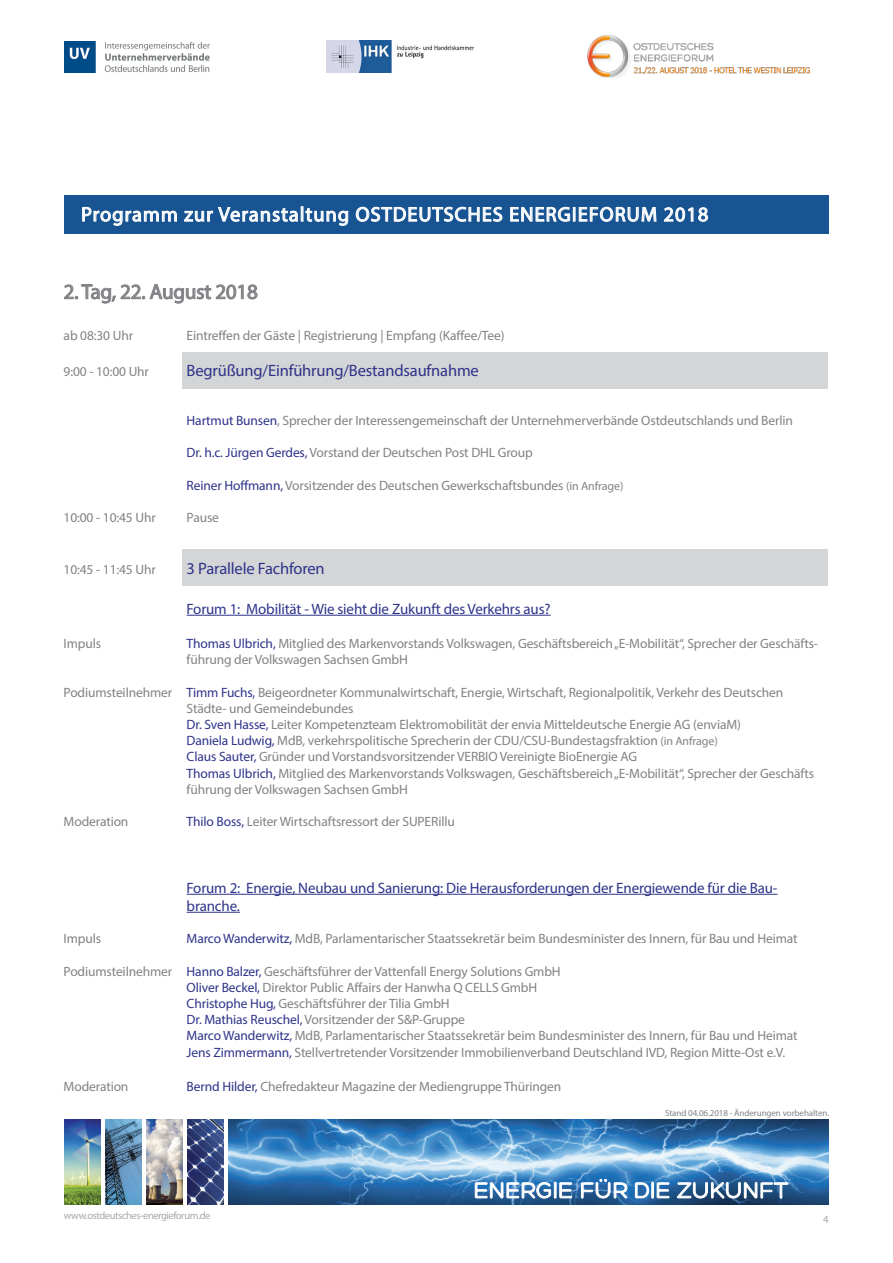
<style>
.page{position:relative;width:893px;height:1263px;background:#fff}
.page>*{position:absolute;margin:0;border:0;box-sizing:border-box;transform-origin:0 0}
.t1{font:21px "Myriad Pro";letter-spacing:-.01em;color:#808285}
.t2{font:20.4px "Myriad Pro";letter-spacing:.05em;color:#fff}
.t3{font:16.5px "Myriad Pro";letter-spacing:-.01em;color:#2e3389}
.t4{font:15px "Myriad Pro";letter-spacing:-.01em;color:#2e3389}
.Absatzformat_1{font:13.5px/16.2px "Myriad Pro";letter-spacing:-.01em;color:#808285}
.t5{font:10.95px "Myriad Pro";color:#a8a9ad}
.t6{font:10.5px "Myriad Pro";letter-spacing:-.04em;color:#a8a9ad}
.t7{font:9px "Myriad Pro";letter-spacing:-.01em;color:#808285}
.s1{color:#2e3389}
.s2{font-size:12px}
</style>
<div class="page">
<div style="left:64px;top:195px;width:764px;height:39px;background:#185492"></div>
<svg style="left:82px;top:207px;width:95px;height:19px"></svg>
<svg style="left:184px;top:206px;width:164px;height:20px"></svg>
<svg style="left:356px;top:207px;width:147px;height:15px"></svg>
<svg style="left:510px;top:206px;width:147px;height:16px"></svg>
<svg style="left:664px;top:207px;width:44px;height:15px"></svg>
<img style="left:64px;top:1119px;width:36px;height:85px">
<img style="left:105px;top:1119px;width:36px;height:85px">
<img style="left:187px;top:1119px;width:37px;height:85px">
<img style="left:146px;top:1119px;width:36px;height:85px">
<img style="left:229px;top:1119px;width:600px;height:85px">
<svg style="left:475px;top:1179px;width:314px;height:19px"></svg>
<img style="left:64px;top:41px;width:146px;height:31px">
<img style="left:326px;top:41px;width:147px;height:32px">
<img style="left:587px;top:36px;width:223px;height:42px">
<div style="left:182px;top:353px;width:645px;height:36px;background:#d4d5d7"></div>
<div style="left:182px;top:549px;width:645px;height:36px;background:#d4d5d7"></div>
<hr style="left:187px;top:615px;width:364px;height:1px;background:#2e3389">
<hr style="left:187px;top:894px;width:590px;height:1px;background:#2e3389">
<hr style="left:187px;top:912px;width:53px;height:1px;background:#2e3389">
<svg style="left:64px;top:284px;width:194px;height:20px"></svg>
<h2 class="t2" style="left:81px;top:202px;width:629px">Programm zur Veranstaltung OSTDEUTSCHES ENERGIEFORUM 2018</h2>
<p class="t1" style="left:64px;top:279px;width:196px">2. Tag, 22. August 2018</p>
<p class="Absatzformat_1" style="left:64px;top:327px;width:71px">ab 08:30 Uhr</p>
<p class="Absatzformat_1" style="left:187px;top:327px;width:319px">Eintreffen der Gäste | Registrierung | Empfang (Kaffee/Tee)</p>
<p class="Absatzformat_1" style="left:64px;top:363px;width:87px">9:00 - 10:00 Uhr</p>
<p class="t3" style="left:187px;top:360px;width:294px">Begrüßung/Einführung/Bestandsaufnahme</p>
<p class="Absatzformat_1" style="left:187px;top:412px;width:608px"><span class="s1">Hartmut Bunsen</span>, Sprecher der Interessengemeinschaft der Unternehmerverbände Ostdeutschlands und Berlin</p>
<p class="Absatzformat_1" style="left:187px;top:444px;width:348px"><span class="s1">Dr. h.c. Jürgen Gerdes,</span> Vorstand der Deutschen Post DHL Group</p>
<p class="Absatzformat_1" style="left:187px;top:477px;width:438px"><span class="s1">Reiner Hoffmann,</span> Vorsitzender des Deutschen Gewerkschaftsbundes <span class="s2">(in Anfrage)</span></p>
<p class="Absatzformat_1" style="left:64px;top:509px;width:94px">10:00 - 10:45 Uhr</p>
<p class="Absatzformat_1" style="left:187px;top:509px;width:34px">Pause</p>
<p class="Absatzformat_1" style="left:64px;top:561px;width:94px">10:45 - 11:45 Uhr</p>
<p class="t3" style="left:187px;top:558px;width:140px">3 Parallele Fachforen</p>
<p class="t4" style="left:187px;top:599px;width:365px">Forum 1: Mobilität - Wie sieht die Zukunft des Verkehrs aus?</p>
<p class="Absatzformat_1" style="left:64px;top:635px;width:39px">Impuls</p>
<p class="Absatzformat_1" style="left:187px;top:635px;width:633px"><span class="s1">Thomas Ulbrich,</span> Mitglied des Markenvorstands Volkswagen, Geschäftsbereich „E-Mobilität“, Sprecher der Geschäfts&shy;führung der Volkswagen Sachsen GmbH</p>
<p class="Absatzformat_1" style="left:187px;top:684px;width:598px;text-indent:-123px">Podiumsteilnehmer <span class="s1">Timm Fuchs,</span> Beigeordneter Kommunalwirtschaft, Energie, Wirtschaft, Regionalpolitik, Verkehr des Deutschen<br>Städte- und Gemeindebundes</p>
<p class="Absatzformat_1" style="left:187px;top:716px;width:556px"><span class="s1">Dr. Sven Hasse,</span> Leiter Kompetenzteam Elektromobilität der envia Mitteldeutsche Energie AG (enviaM)</p>
<p class="Absatzformat_1" style="left:187px;top:732px;width:533px"><span class="s1">Daniela Ludwig,</span> MdB, verkehrspolitische Sprecherin der CDU/CSU-Bundestagsfraktion <span class="s2">(in Anfrage)</span></p>
<p class="Absatzformat_1" style="left:187px;top:748px;width:452px"><span class="s1">Claus Sauter,</span> Gründer und Vorstandsvorsitzender VERBIO Vereinigte BioEnergie AG</p>
<p class="Absatzformat_1" style="left:187px;top:765px;width:629px"><span class="s1">Thomas Ulbrich,</span> Mitglied des Markenvorstands Volkswagen, Geschäftsbereich „E-Mobilität“, Sprecher der Geschäfts führung der Volkswagen Sachsen GmbH</p>
<p class="Absatzformat_1" style="left:64px;top:813px;width:66px">Moderation</p>
<p class="Absatzformat_1" style="left:187px;top:813px;width:270px"><span class="s1">Thilo Boss,</span> Leiter Wirtschaftsressort der SUPERillu</p>
<p class="t4" style="left:187px;top:878px;width:592px">Forum 2: Energie, Neubau und Sanierung: Die Herausforderungen der Energiewende für die Bau-</p>
<p class="t4" style="left:187px;top:896px;width:55px">branche.</p>
<p class="Absatzformat_1" style="left:64px;top:930px;width:39px">Impuls</p>
<p class="Absatzformat_1" style="left:187px;top:930px;width:613px"><span class="s1">Marco Wanderwitz,</span> MdB, Parlamentarischer Staatssekretär beim Bundesminister des Innern, für Bau und Heimat</p>
<p class="Absatzformat_1" style="left:64px;top:963px;width:499px">Podiumsteilnehmer <span class="s1">Hanno Balzer,</span> Geschäftsführer der Vattenfall Energy Solutions GmbH</p>
<p class="Absatzformat_1" style="left:187px;top:979px;width:352px"><span class="s1">Oliver Beckel,</span> Direktor Public Affairs der Hanwha Q CELLS GmbH</p>
<p class="Absatzformat_1" style="left:187px;top:995px;width:265px"><span class="s1">Christophe Hug,</span> Geschäftsführer der Tilia GmbH</p>
<p class="Absatzformat_1" style="left:187px;top:1011px;width:280px"><span class="s1">Dr. Mathias Reuschel,</span> Vorsitzender der S&amp;P-Gruppe</p>
<p class="Absatzformat_1" style="left:187px;top:1027px;width:613px"><span class="s1">Marco Wanderwitz,</span> MdB, Parlamentarischer Staatssekretär beim Bundesminister des Innern, für Bau und Heimat</p>
<p class="Absatzformat_1" style="left:187px;top:1044px;width:600px"><span class="s1">Jens Zimmermann,</span> Stellvertretender Vorsitzender Immobilienverband Deutschland IVD, Region Mitte-Ost e.V.</p>
<p class="Absatzformat_1" style="left:64px;top:1078px;width:66px">Moderation</p>
<p class="Absatzformat_1" style="left:187px;top:1078px;width:376px"><span class="s1">Bernd Hilder,</span> Chefredakteur Magazine der Mediengruppe Thüringen</p>
<p class="t6" style="left:64px;top:1209px;width:148px">www.ostdeutsches-energieforum.de</p>
<p class="t7" style="left:665px;top:1107px;width:166px">Stand 04.06.2018 - Änderungen vorbehalten.</p>
<p class="t5" style="left:823px;top:1213px;width:7px">4</p>
</div>
